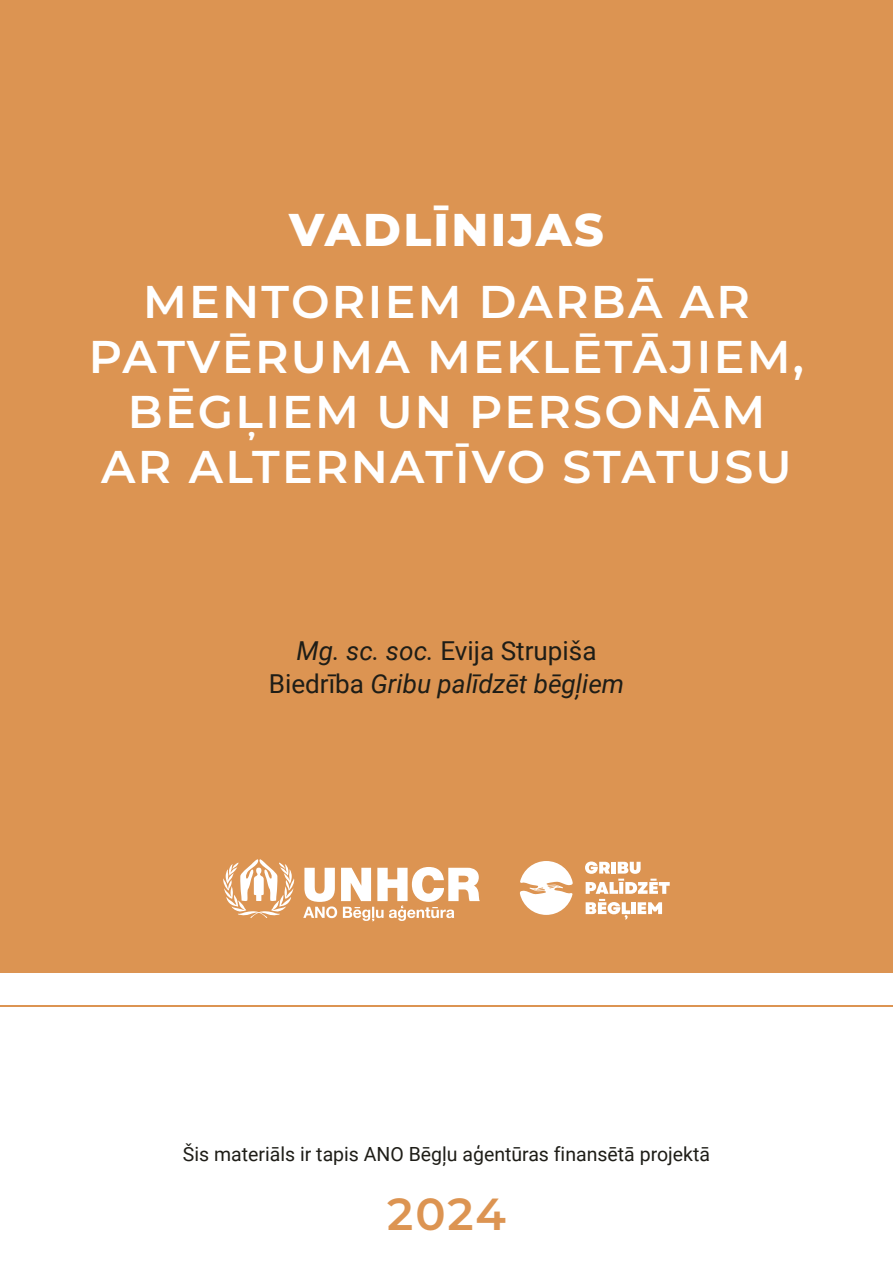
<style>
.page{position:relative;width:893px;height:1263px;background:#fff}
.page>*{position:absolute;margin:0;border:0;box-sizing:border-box;transform-origin:0 0}
.t1{font:600 45.9px/55.1px "Montserrat";letter-spacing:.05em;color:#fff;text-align:center}
.t2{font:600 44.85px "Montserrat";color:#dc9452}
.t3{font:italic 26.1px/32.5px "Roboto";color:#1e1d17;text-align:center}
.t4{font:19.5px "Roboto";color:#1e1d17}
.s1{font-weight:800}
.s2{font-style:normal}
</style>
<div class="page">
<div style="left:0;top:0;width:893px;height:973px;background:#dc9452"></div>
<hr style="left:0;top:1005px;width:893px;height:1px;background:#dc9452">
<svg style="left:223px;top:859px;width:72px;height:59px"></svg>
<svg style="left:303px;top:867px;width:177px;height:54px"></svg>
<svg style="left:585px;top:861px;width:85px;height:58px"></svg>
<svg style="left:520px;top:861px;width:53px;height:54px"></svg>
<p class="t1" style="left:143px;top:191px;width:608px;line-height:72.3px"><span class="s1">VADLĪNIJAS<br></span>MENTORIEM DARBĀ AR</p>
<p class="t1" style="left:89px;top:327px;width:716px">PATVĒRUMA MEKLĒTĀJIEM,<br>BĒGĻIEM UN PERSONĀM<br>AR ALTERNATĪVO STATUSU</p>
<p class="t3" style="left:269px;top:633px;width:357px">Mg. sc. soc. <span class="s2">Evija Strupiša<br>Biedrība</span> Gribu palīdzēt bēgļiem</p>
<p class="t4" style="left:183px;top:1141px;width:529px">Šis materiāls ir tapis ANO Bēgļu aģentūras finansētā projektā</p>
<p class="t2" style="left:387px;top:1182px;width:120px">2024</p>
</div>
